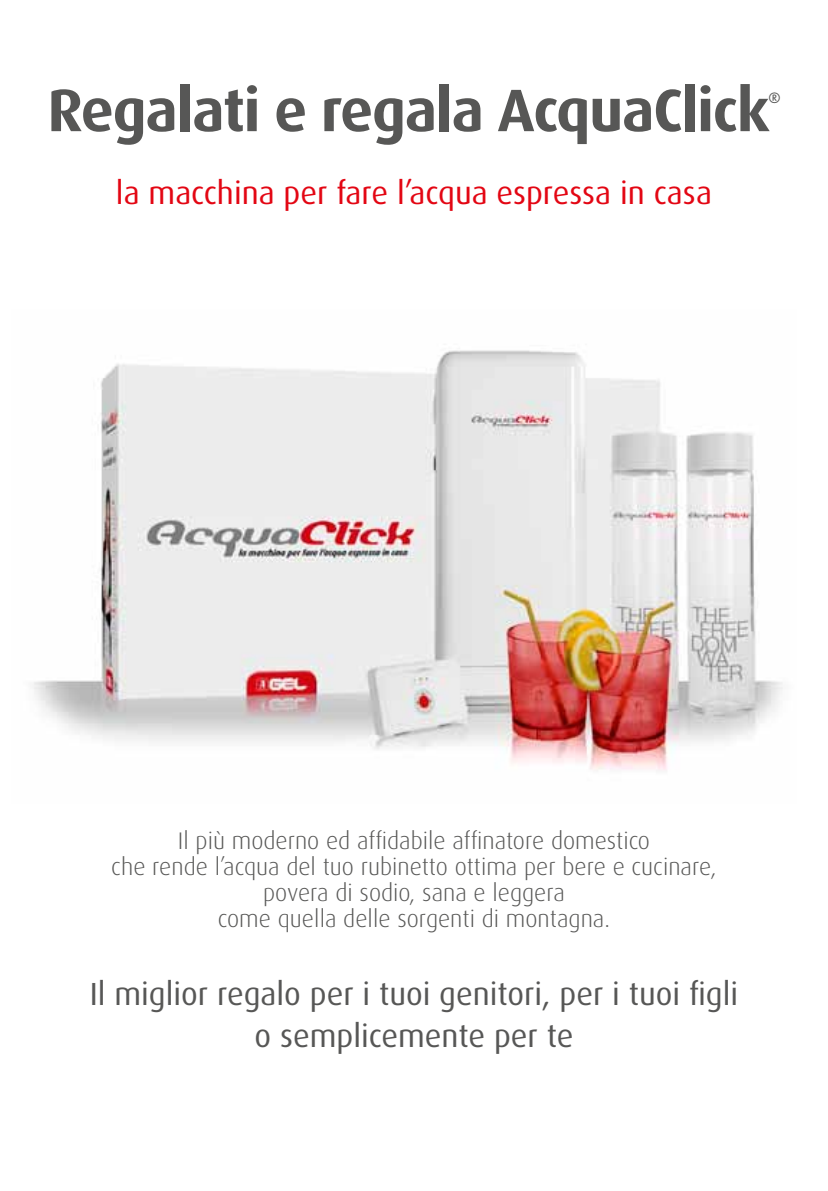
<style>
.page{position:relative;width:828px;height:1191px;background:#fff}
.page>*{position:absolute;margin:0;border:0;box-sizing:border-box;transform-origin:0 0}
.t1{font:700 60px "Dax";letter-spacing:-.02em;color:#575756}
.t2{font:32px/42px "Dax";color:#575756;text-align:center}
.t3{font:32px "Dax";color:#e30613}
.t4{font:300 24px/26px "Dax";color:#575756;text-align:center}
.t5{font:700 15.2px "Dax";color:#575756}
</style>
<div class="page">
<img style="left:33px;top:350px;width:750px;height:421px">
<h1 class="t1" style="left:47px;top:77px;width:723px">Regalati e regala AcquaClick</h1>
<p class="t5" style="left:768px;top:89px;width:14px">®</p>
<h2 class="t3" style="left:116px;top:175px;width:597px">la macchina per fare l’acqua espressa in casa</h2>
<p class="t4" style="left:111px;top:828px;width:607px">Il più moderno ed affidabile affinatore domestico<br>che rende l’acqua del tuo rubinetto ottima per bere e cucinare, povera di sodio, sana e leggera<br>come quella delle sorgenti di montagna.</p>
<h2 class="t2" style="left:90px;top:973px;width:650px">Il miglior regalo per i tuoi genitori, per i tuoi figli o semplicemente per te</h2>
</div>
